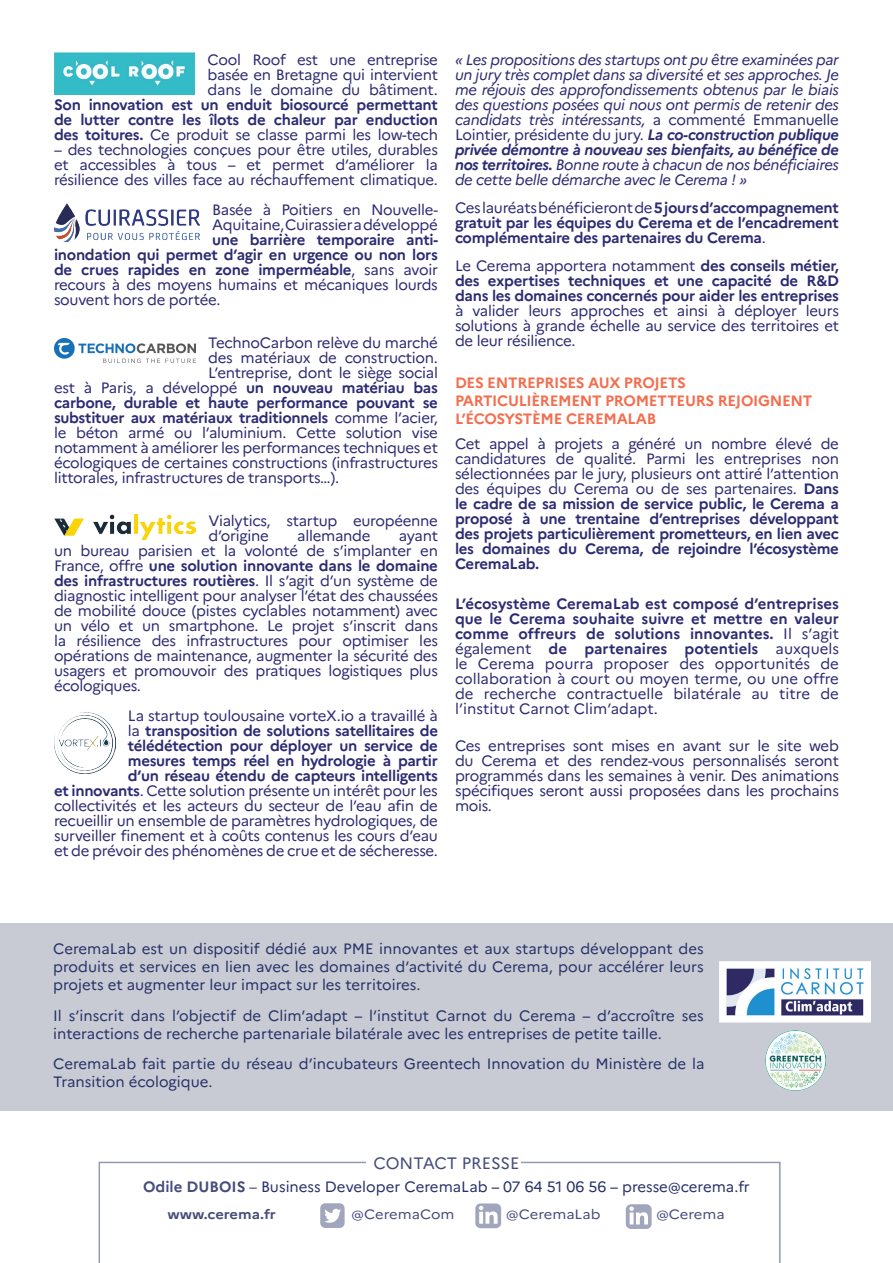
<style>
.page{position:relative;width:893px;height:1263px;background:#fff}
.page>*{position:absolute;margin:0;border:0;box-sizing:border-box;transform-origin:0 0}
.t1{font:16.5px "Marianne";color:#464d7a}
.t2{font:15px/15px "Marianne";letter-spacing:-.02em;color:#2d2b72;text-align:justify}
.t3{font:700 15px/15px "Marianne";letter-spacing:-.02em;color:#2d2b72;text-align:justify}
.t4{font:15px/18px "Marianne";color:#283168}
.t5{font:italic 15px/15px "Marianne";letter-spacing:-.02em;color:#2d2b72;text-align:justify}
.t6{font:700 15px/18px "Marianne";letter-spacing:-.02em;color:#f36e4e}
.t7{font:700 15px "Marianne";color:#464d7a}
.t8{font:13.5px "Marianne";color:#464d7a;scale:1.09 1}
.t9{font:700 13.5px "Marianne";color:#464d7a;scale:1.09 1}
.s1{font-weight:400}
.s2{font-weight:700}
.s3{font-style:normal}
.s4{color:#464d7a}
</style>
<div class="page">
<svg style="left:99px;top:1162px;width:682px;height:101px"></svg>
<div style="left:0;top:923px;width:893px;height:187px;background:#c8cbd3"></div>
<img style="left:766px;top:1032px;width:59px;height:59px">
<div style="left:367px;top:1153px;width:154px;height:18px;background:#fff"></div>
<img style="left:719px;top:961px;width:152px;height:71px">
<img style="left:54px;top:52px;width:141px;height:42px">
<img style="left:54px;top:203px;width:145px;height:38px">
<img style="left:54px;top:338px;width:141px;height:25px">
<img style="left:54px;top:712px;width:61px;height:61px">
<img style="left:54px;top:514px;width:142px;height:26px">
<div style="left:153px;top:1208px;width:586px;height:32px;background:#fff"></div>
<div style="left:320px;top:1203px;width:25px;height:25px;background:#a2a6bc;border-radius:5px"></div>
<svg style="left:324px;top:1209px;width:17px;height:14px"></svg>
<div style="left:475px;top:1203px;width:26px;height:25px;background:#a2a6bc;border-radius:5px"></div>
<svg style="left:479px;top:1206px;width:19px;height:18px"></svg>
<svg style="left:626px;top:1204px;width:26px;height:25px"></svg>
<svg style="left:629px;top:1206px;width:19px;height:18px"></svg>
<p class="t2" style="left:208px;top:52px;width:232px">Cool Roof est une entreprise basée en Bretagne qui intervient dans le domaine du bâtiment.</p>
<p class="t3" style="left:54px;top:97px;width:385px">Son innovation est un enduit biosourcé permettant de lutter contre les îlots de chaleur par enduction des toitures. <span class="s1">Ce produit se classe parmi les low-tech</span></p>
<p class="t2" style="left:54px;top:142px;width:385px">– des technologies conçues pour être utiles, durables et accessibles à tous – et permet d’améliorer la résilience des villes face au réchauffement climatique.</p>
<p class="t2" style="left:212px;top:202px;width:227px">Basée à Poitiers en Nouvelle-<br>Aquitaine,Cuirassier a développé</p>
<p class="t3" style="left:54px;top:232px;width:385px;text-indent:158px">une barrière temporaire anti&shy;inondation qui permet d’agir en urgence ou non lors de crues rapides en zone imperméable<span class="s1">, sans avoir recours à des moyens humains et mécaniques lourds souvent hors de portée.</span></p>
<p class="t2" style="left:208px;top:335px;width:231px">TechnoCarbon relève du marché</p>
<p class="t2" style="left:208px;top:350px;width:231px">des matériaux de construction.</p>
<p class="t2" style="left:208px;top:365px;width:231px">L’entreprise, dont le siège social</p>
<p class="t2" style="left:54px;top:380px;width:385px">est à Paris, a développé <span class="s2">un nouveau matériau bas</span></p>
<p class="t3" style="left:54px;top:395px;width:385px">carbone, durable et haute performance pouvant se</p>
<p class="t3" style="left:54px;top:410px;width:385px">substituer aux matériaux traditionnels <span class="s1">comme l’acier,</span></p>
<p class="t2" style="left:54px;top:425px;width:385px">le béton armé ou l’aluminium. Cette solution vise</p>
<p class="t2" style="left:54px;top:440px;width:385px">notamment à améliorer les performances techniques et</p>
<p class="t2" style="left:54px;top:455px;width:385px">écologiques de certaines constructions (infrastructures</p>
<p class="t2" style="left:54px;top:470px;width:287px">littorales, infrastructures de transports…).</p>
<p class="t2" style="left:208px;top:513px;width:231px">Vialytics, startup européenne d’origine</p>
<p class="t2" style="left:297px;top:528px;width:75px">allemande</p>
<p class="t2" style="left:54px;top:528px;width:386px;text-indent:345px">ayant un bureau parisien et la volonté de s’implanter en France, offre <span class="s2">une solution innovante dans le domaine des infrastructures routières</span>. Il s’agit d’un système de diagnostic intelligent pour analyser l’état des chaussées de mobilité douce (pistes cyclables notamment) avec un vélo et un smartphone. Le projet s’inscrit dans la résilience des infrastructures pour optimiser les opérations de maintenance, augmenter la sécurité des usagers et promouvoir des pratiques logistiques plus écologiques.</p>
<p class="t2" style="left:54px;top:708px;width:385px;text-align:right">La startup toulousaine vorteX.io a travaillé à<br>la <span class="s2">transposition de solutions satellitaires de télédétection pour déployer un service de<br>mesures temps réel en hydrologie à partir<br>d’un réseau étendu de capteurs intelligents<br>et innovants</span>. Cette solution présente un intérêt pour les collectivités et les acteurs du secteur de l’eau afin de recueillir un ensemble de paramètres hydrologiques, de surveiller finement et à coûts contenus les cours d’eau et de prévoir des phénomènes de crue et de sécheresse.</p>
<p class="t5" style="left:455px;top:52px;width:385px">« Les propositions des startups ont pu être examinées par un jury très complet dans sa diversité et ses approches. Je me réjouis des approfondissements obtenus par le biais des questions posées qui nous ont permis de retenir des candidats très intéressants, <span class="s3">a commenté Emmanuelle Lointier, présidente du jury.</span> <span class="s2">La co-construction publique privée démontre à nouveau ses bienfaits, au bénéfice de nos territoires.</span> Bonne route à chacun de nos bénéficiaires de cette belle démarche avec le Cerema ! »</p>
<p class="t3" style="left:455px;top:200px;width:385px"><span class="s1">Ces lauréats bénéficieront de</span> 5 jours d’accompagnement gratuit par les équipes du Cerema et de l’encadrement complémentaire des partenaires du Cerema<span class="s1">.</span></p>
<p class="t3" style="left:455px;top:258px;width:385px;text-align:left"><span class="s1">Le Cerema apportera notamment</span> des conseils métier, des expertises techniques et une capacité de R&amp;D dans les domaines concernés pour aider les entreprises</p>
<p class="t2" style="left:455px;top:303px;width:386px">à valider leurs approches et ainsi à déployer leurs solutions à grande échelle au service des territoires et de leur résilience.</p>
<p class="t6" style="left:455px;top:373px;width:356px">Des entreprises aux projets particulièrement prometteurs rejoignent l’écosystè me CeremaLab</p>
<p class="t3" style="left:455px;top:436px;width:385px"><span class="s1">Cet appel à projets a généré un nombre élevé de candidatures de qualité. Parmi les entreprises non sélectionnées par le jury, plusieurs ont attiré l’attention des équipes du Cerema ou de ses partenaires.</span> Dans le cadre de sa mission de service public, le Cerema a proposé à une trentaine d’entreprises développant des projets particulièrement prometteurs, en lien avec les domaines du Cerema, de rejoindre l’écosystème CeremaLab.</p>
<p class="t2" style="left:455px;top:596px;width:385px"><span class="s2">L’écosystème CeremaLab est composé d’entreprises que le Cerema souhaite suivre et mettre en valeur comme offreurs de solutions innovantes.</span> Il s’agit également <span class="s2">de partenaires potentiels</span> auxquels le Cerema pourra proposer des opportunités de collaboration à court ou moyen terme, ou une offre de recherche contractuelle bilatérale au titre de l’institut Carnot Clim’adapt.</p>
<p class="t2" style="left:455px;top:738px;width:385px">Ces entreprises sont mises en avant sur le site web du Cerema et des rendez-vous personnalisés seront programmés dans les semaines à venir. Des animations spécifiques seront aussi proposées dans les prochains mois.</p>
<p class="t4" style="left:53px;top:939px;width:652px;text-align:justify">CeremaLab est un dispositif dédié aux PME innovantes et aux startups développant des produits et services en lien avec les domaines d’activité du Cerema, pour accélérer leurs projets et augmenter leur impact sur les territoires.</p>
<p class="t4" style="left:53px;top:1006px;width:652px">Il s’inscrit dans l’objectif de Clim’adapt – l’institut Carnot du Cerema – d’accroître ses interactions de recherche partenariale bilatérale avec les entreprises de petite taille.</p>
<p class="t4" style="left:53px;top:1055px;width:653px">CeremaLab fait partie du réseau d’incubateurs Greentech Innovation du Ministère de la<br>Transition écologique.</p>
<p class="t1" style="left:373px;top:1152px;width:147px">CONTACT PRESSE</p>
<p class="t7" style="left:143px;top:1177px;width:54px">Odile DUBOIS</p>
<p class="t4" style="left:249px;top:1178px;width:502px"><span class="s4">–</span> Business Developer CeremaLab – 07 64 51 06 56 – presse@cerema.fr</p>
<p class="t9" style="left:168px;top:1205px;width:101px">www.cerema.fr</p>
<p class="t8" style="left:352px;top:1205px;width:96px">@CeremaCom</p>
<p class="t8" style="left:506px;top:1205px;width:88px">@CeremaLab</p>
<p class="t8" style="left:656px;top:1205px;width:64px">@Cerema</p>
</div>
